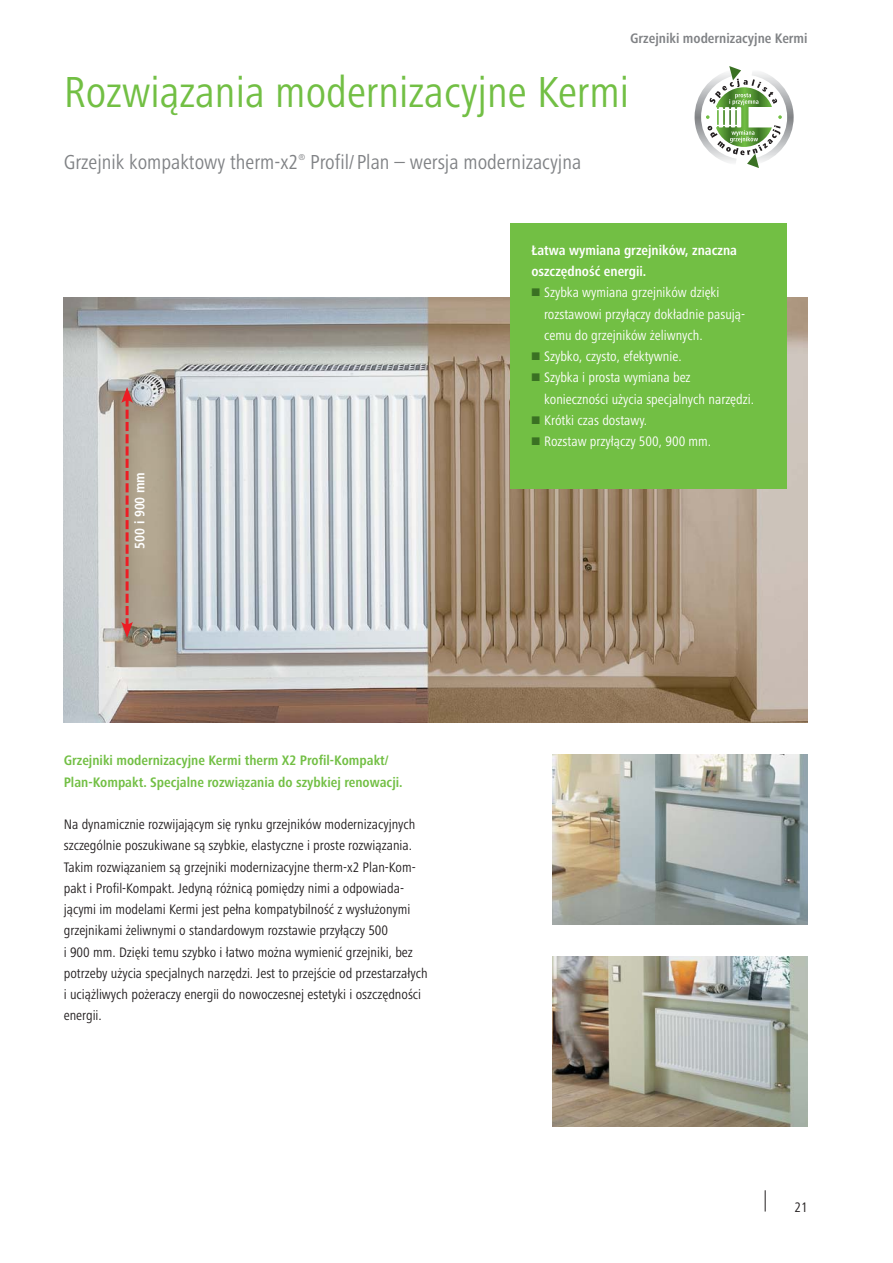
<style>
.page{position:relative;width:893px;height:1263px;background:#fff}
.page>*{position:absolute;margin:0;border:0;box-sizing:border-box;transform-origin:0 0}
.t1{font:condensed 45px "Frutiger Next LTW1 G";color:#72bf44}
.t2{font:condensed 21px "Frutiger Next LTW1 G";color:#808285}
.t3{font:condensed 14.25px/21.3px "Frutiger Next LTW1 G";color:#231f20}
.t4{font:condensed 14.25px/21.3px "Frutiger Next LTW1 G";color:#fff}
.t5{font:700 condensed 14.25px/21.3px "Frutiger Next LTW1 G";color:#72bf44}
.t6{font:700 condensed 14.25px/21.3px "Frutiger Next LTW1 G";color:#fff}
.t7{font:700 condensed 14.25px "Frutiger Next LTW1 G";color:#808285}
.t8{font:condensed 8.7px "Frutiger Next LTW1 G";color:#808285}
</style>
<div class="page">
<svg style="left:765px;top:1190px;width:1px;height:22px"></svg>
<img style="left:64px;top:298px;width:744px;height:425px">
<div style="left:510px;top:223px;width:276px;height:266px;background:#72bf44"></div>
<svg style="left:121px;top:387px;width:12px;height:251px;background:#b2796c"></svg>
<svg style="left:694px;top:66px;width:100px;height:102px"></svg>
<img style="left:553px;top:957px;width:255px;height:170px">
<img style="left:553px;top:755px;width:255px;height:170px">
<p class="t7" style="left:630px;top:32px;width:179px">Grzejniki modernizacyjne Kermi</p>
<h1 class="t1" style="left:64px;top:73px;width:567px">Rozwiązania modernizacyjne Kermi</h1>
<h2 class="t2" style="left:64px;top:154px;width:236px">Grzejnik kompaktowy therm-x2</h2>
<p class="t8" style="left:298px;top:153px;width:8px">®</p>
<h2 class="t2" style="left:310px;top:154px;width:273px">Profil/ Plan – wersja modernizacyjna</h2>
<p class="t6" style="left:130px;top:549px;width:78px;rotate:-90deg">500 i 900 mm</p>
<p class="t5" style="left:64px;top:751px;width:340px">Grzejniki modernizacyjne Kermi therm X2 Profil-Kompakt/<br>Plan-Kompakt. Specjalne rozwiązania do szybkiej renowacji.</p>
<p class="t3" style="left:64px;top:815px;width:365px">Na dynamicznie rozwijającym się rynku grzejników modernizacyjnych szczególnie poszukiwane są szybkie, elastyczne i proste rozwiązania.<br>Takim rozwiązaniem są grzejniki modernizacyjne therm-x2 Plan-Kom&shy;pakt i Profil-Kompakt. Jedyną różnicą pomiędzy nimi a odpowiada&shy;jącymi im modelami Kermi jest pełna kompatybilność z wysłużonymi grzejnikami żeliwnymi o standardowym rozstawie przyłączy 500<br>i 900 mm. Dzięki temu szybko i łatwo można wymienić grzejniki, bez potrzeby użycia specjalnych narzędzi. Jest to przejście od przestarzałych i uciążliwych pożeraczy energii do nowoczesnej estetyki i oszczędności energii.</p>
<p class="t6" style="left:531px;top:241px;width:207px">Łatwa wymiana grzejników, znaczna oszczędność energii.</p>
<p class="t4" style="left:544px;top:283px;width:211px">Szybka wymiana grzejników dzięki rozstawowi przyłączy dokładnie pasują&shy;cemu do grzejników żeliwnych.<br>Szybko, czysto, efektywnie.<br>Szybka i prosta wymiana bez konieczności użycia specjalnych narzędzi.<br>Krótki czas dostawy.<br>Rozstaw przyłączy 500, 900 mm.</p>
<p class="t3" style="left:794px;top:1197px;width:15px">21</p>
</div>
